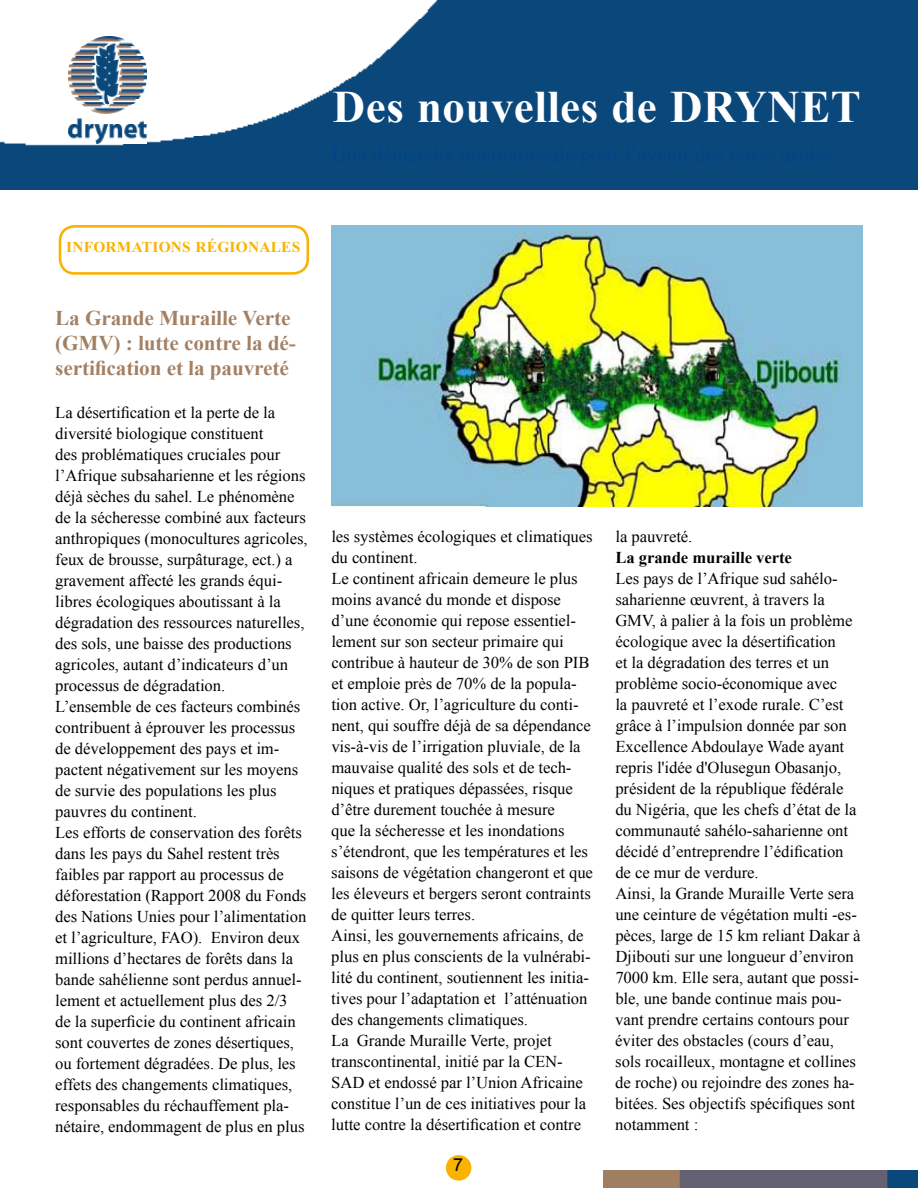
<style>
.page{position:relative;width:918px;height:1188px;background:#fff}
.page>*{position:absolute;margin:0;border:0;box-sizing:border-box;transform-origin:0 0}
.t1{font:700 45px "Times New Roman";letter-spacing:.01em;color:#fff}
.t2{font:700 21px/25.2px "Times New Roman";color:#a48063}
.t3{font:18px "Arial";color:#000}
.t4{font:16.5px/21px "Times New Roman";color:#000}
.t5{font:700 16.5px "Times New Roman";color:#000}
.t6{font:700 15px "Times New Roman";color:#f9b200}
</style>
<div class="page">
<div style="left:59px;top:225px;width:250px;height:50px;border:3px solid #f9b200;border-radius:15px"></div>
<img style="left:0;top:0;width:918px;height:189px">
<img style="left:68px;top:37px;width:79px;height:106px">
<div style="left:446px;top:1155px;width:25px;height:26px;background:#f9b200;border-radius:50%"></div>
<img style="left:604px;top:1171px;width:314px;height:17px">
<img style="left:332px;top:225px;width:531px;height:282px">
<h1 class="t1" style="left:333px;top:76px;width:529px">Des nouvelles de DRYNET</h1>
<p class="t6" style="left:66px;top:237px;width:18px">Informations</p>
<p class="t6" style="left:196px;top:237px;width:34px">régionales</p>
<p class="t2" style="left:55px;top:304px;width:242px">La Grande Muraille Verte (GMV) : lutte contre la dé&shy;sertification et la pauvreté</p>
<p class="t4" style="left:55px;top:401px;width:254px">La désertification et la perte de la diversité biologique constituent<br>des problématiques cruciales pour l’Afrique subsaharienne et les régions déjà sèches du sahel. Le phénomène de la sécheresse combiné aux facteurs anthropiques (monocultures agricoles, feux de brousse, surpâturage, ect.) a gravement affecté les grands équi&shy;libres écologiques aboutissant à la dégradation des ressources naturelles, des sols, une baisse des productions agricoles, autant d’indicateurs d’un processus de dégradation.<br>L’ensemble de ces facteurs combinés contribuent à éprouver les processus de développement des pays et im&shy;pactent négativement sur les moyens de survie des populations les plus pauvres du continent.<br>Les efforts de conservation des forêts dans les pays du Sahel restent très faibles par rapport au processus de déforestation (Rapport 2008 du Fonds des Nations Unies pour l’alimentation et l’agriculture, FAO). Environ deux millions d’hectares de forêts dans la bande sahélienne sont perdus annuel&shy;lement et actuellement plus des 2/3<br>de la superficie du continent africain sont couvertes de zones désertiques, ou fortement dégradées. De plus, les effets des changements climatiques, responsables du réchauffement pla&shy;nétaire, endommagent de plus en plus</p>
<p class="t4" style="left:331px;top:525px;width:264px">les systèmes écologiques et climatiques du continent.<br>Le continent africain demeure le plus moins avancé du monde et dispose d’une économie qui repose essentiel&shy;lement sur son secteur primaire qui contribue à hauteur de 30% de son PIB et emploie près de 70% de la popula&shy;tion active. Or, l’agriculture du conti&shy;nent, qui souffre déjà de sa dépendance vis-à-vis de l’irrigation pluviale, de la mauvaise qualité des sols et de tech&shy;niques et pratiques dépassées, risque d’être durement touchée à mesure<br>que la sécheresse et les inondations s’étendront, que les températures et les saisons de végétation changeront et que les éleveurs et bergers seront contraints de quitter leurs terres.<br>Ainsi, les gouvernements africains, de plus en plus conscients de la vulnérabi&shy;lité du continent, soutiennent les initia&shy;tives pour l’adaptation et l’atténuation des changements climatiques.<br>La Grande Muraille Verte, projet transcontinental, initié par la CEN-SAD et endossé par l’Union Africaine constitue l’un de ces initiatives pour la lutte contre la désertification et contre</p>
<p class="t4" style="left:615px;top:525px;width:79px">la pauvreté.</p>
<p class="t5" style="left:615px;top:546px;width:178px">La grande muraille verte</p>
<p class="t4" style="left:615px;top:567px;width:247px">Les pays de l’Afrique sud sahélo&shy;saharienne œuvrent, à travers la GMV, à palier à la fois un problème écologique avec la désertification<br>et la dégradation des terres et un problème socio-économique avec<br>la pauvreté et l’exode rurale. C’est grâce à l’impulsion donnée par son Excellence Abdoulaye Wade ayant repris l'idée d'Olusegun Obasanjo, président de la république fédérale du Nigéria, que les chefs d’état de la communauté sahélo-saharienne ont décidé d’entreprendre l’édification de ce mur de verdure.<br>Ainsi, la Grande Muraille Verte sera une ceinture de végétation multi -es&shy;pèces, large de 15 km reliant Dakar à Djibouti sur une longueur d’environ 7000 km. Elle sera, autant que possi&shy;ble, une bande continue mais pou&shy;vant prendre certains contours pour éviter des obstacles (cours d’eau, sols rocailleux, montagne et collines de roche) ou rejoindre des zones ha&shy;bitées. Ses objectifs spécifiques sont notamment :</p>
<p class="t3" style="left:453px;top:1153px;width:12px">7</p>
</div>
